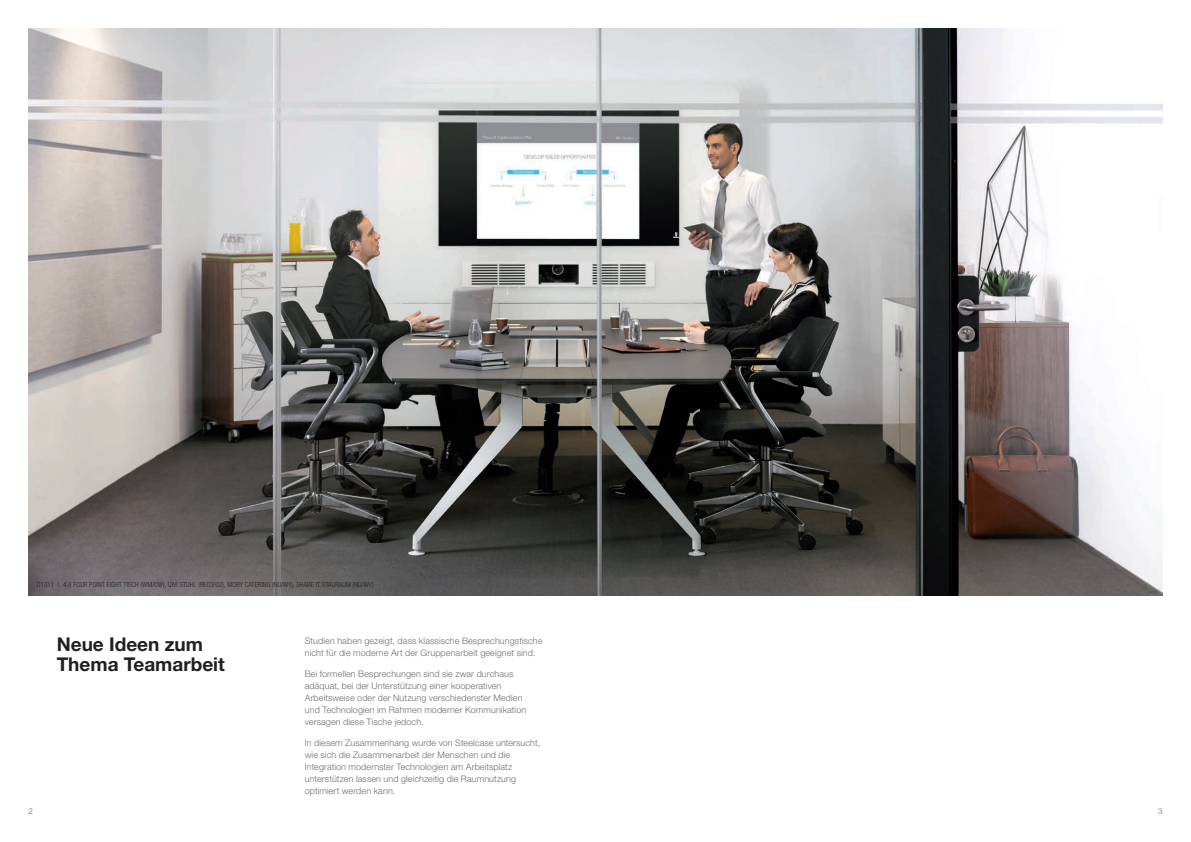
<style>
.page{position:relative;width:1191px;height:842px;background:#fff}
.page>*{position:absolute;margin:0;border:0;box-sizing:border-box;transform-origin:0 0}
.t1{font:700 19px/20px "Helvetica Neue LT Pro";color:#231f20}
.t2{font:300 9px/12px "Helvetica Neue LT Pro";letter-spacing:.01em;color:#6c6d70}
.t3{font:300 8px "Helvetica Neue LT Pro";color:#6c6d70}
.t4{font:300 condensed 7px "Helvetica Neue LT Pro";letter-spacing:.01em;color:#231f20}
</style>
<div class="page">
<img style="left:28px;top:28px;width:1134px;height:567px">
<p class="t4" style="left:37px;top:580px;width:338px">D1311 | 4.8 FOUR POINT EIGHT TISCH (WM/CW), QIVI STUHL (RE03/02), MOBY CATERING (NU/WY), SHARE IT STAURAUM (NU/WY)</p>
<h1 class="t1" style="left:57px;top:634px;width:170px">Neue Ideen zum<br>Thema Teamarbeit</h1>
<p class="t2" style="left:305px;top:635px;width:239px">Studien haben gezeigt, dass klassische Besprechungstische nicht für die moderne Art der Gruppenarbeit geeignet sind.</p>
<p class="t2" style="left:305px;top:668px;width:223px">Bei formellen Besprechungen sind sie zwar durchaus adäquat, bei der Unterstützung einer kooperativen Arbeitsweise oder der Nutzung verschiedenster Medien und Technologien im Rahmen moderner Kommunikation versagen diese Tische jedoch.</p>
<p class="t2" style="left:305px;top:737px;width:237px">In diesem Zusammenhang wurde von Steelcase untersucht, wie sich die Zusammenarbeit der Menschen und die Integration modernster Technologien am Arbeitsplatz unterstützen lassen und gleichzeitig die Raumnutzung optimiert werden kann.</p>
<p class="t3" style="left:28px;top:806px;width:6px">2</p>
<p class="t3" style="left:1158px;top:806px;width:6px">3</p>
</div>
